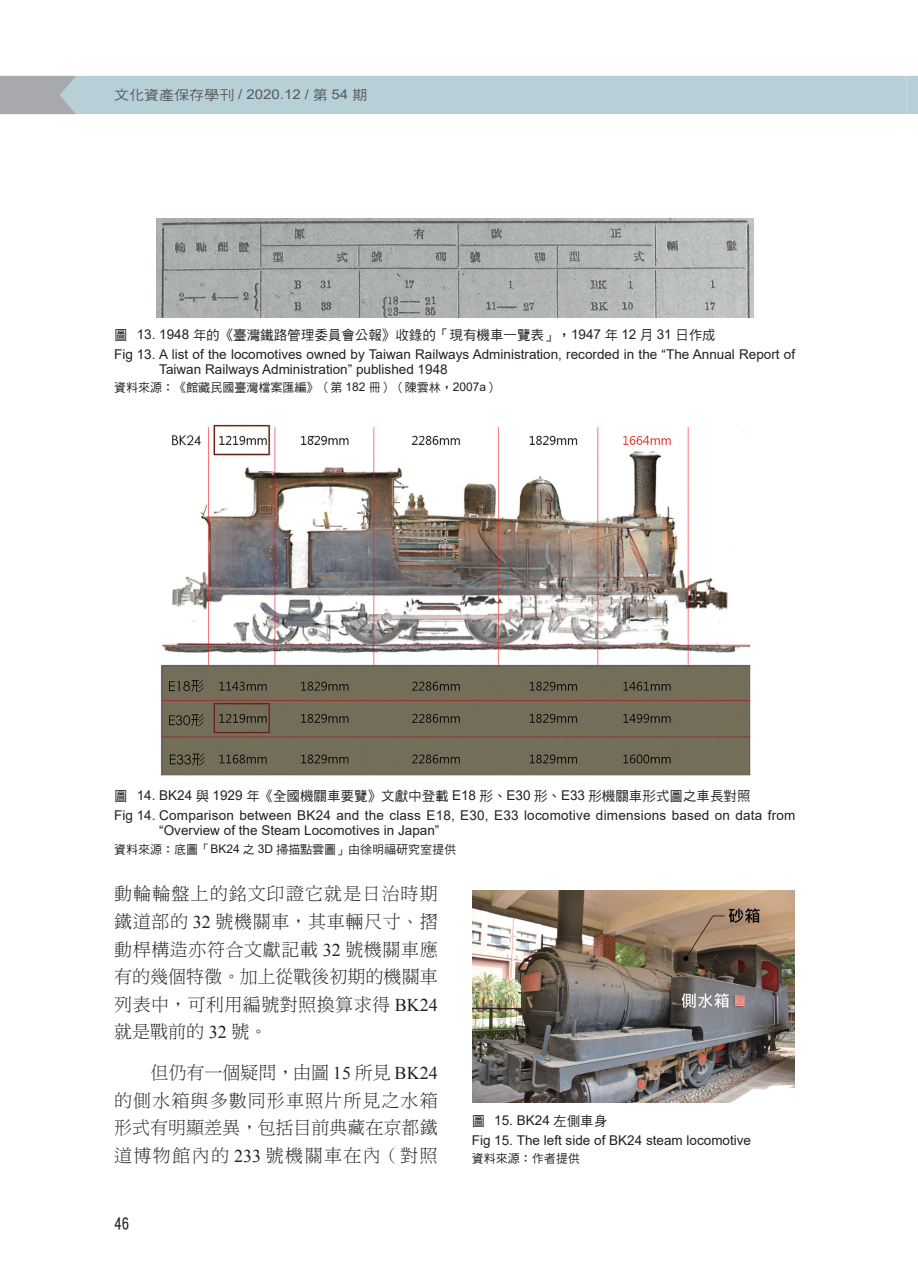
<style>
.page{position:relative;width:918px;height:1287px;background:#fff}
.page>*{position:absolute;margin:0;border:0;box-sizing:border-box;transform-origin:0 0}
.t1{font:18px/27.6px "DF Ming Std W3";letter-spacing:.025em;color:#231f20;text-align:justify}
.t2{font:15px "DF Li Hei Md WIN BF";color:#231f20}
.t3{font:13.5px/15px "Arial";color:#231f20}
.t4{font:13.5px "DF Hei Md HKP BF";color:#231f20}
.t5{font:13.5px "Arial";color:#57585a;scale:1.11 1}
.t6{font:12px "DF Hei Md HKP BF";color:#231f20}
.s1{font-family:"DF Hei Md HKP BF"}
.s2{font-family:"Arial"}
.s3{font-family:"Times Ext Roman"}
</style>
<div class="page">
<svg style="left:0;top:76px;width:917px;height:38px;background:#b5cdd4"></svg>
<img style="left:472px;top:890px;width:321px;height:213px">
<img style="left:160px;top:424px;width:591px;height:352px">
<img style="left:156px;top:218px;width:597px;height:99px">
<p class="t5" style="left:114px;top:85px;width:229px"><span class="s1">文化資產保存學刊</span> / 2020.12 / <span class="s1">第</span> 54 <span class="s1">期</span></p>
<p class="t4" style="left:114px;top:328px;width:602px">圖 <span class="s2">13. 1948</span> 年的《臺灣鐵路管理委員會公報》收錄的「現有機車一覽表」，<span class="s2">1947</span> 年 <span class="s2">12</span> 月 <span class="s2">31</span> 日作成</p>
<p class="t3" style="left:159px;top:347px;width:637px;text-indent:-45px">Fig 13. A list of the locomotives owned by Taiwan Railways Administration, recorded in the “The Annual Report of<br>Taiwan Railways Administration” published 1948</p>
<p class="t6" style="left:114px;top:382px;width:385px">資料來源：《館藏民國臺灣檔案匯編》（第 <span class="s2">182</span> 冊）（陳雲林，<span class="s2">2007a</span>）</p>
<p class="t4" style="left:114px;top:789px;width:637px">圖 <span class="s2">14. BK24</span> 與 <span class="s2">1929</span> 年《全國機關車要覽》文獻中登載 <span class="s2">E18</span> 形、<span class="s2">E30</span> 形、<span class="s2">E33</span> 形機關車形式圖之車長對照</p>
<p class="t3" style="left:159px;top:808px;width:637px;text-indent:-45px">Fig 14. Comparison between BK24 and the class E18, E30, E33 locomotive dimensions based on data from “Overview of the Steam Locomotives in Japan”</p>
<p class="t6" style="left:114px;top:843px;width:343px">資料來源：底圖「<span class="s2">BK24</span> 之 <span class="s2">3D</span> 掃描點雲圖」由徐明福研究室提供</p>
<h1 class="t1" style="left:114px;top:880px;width:325px">動輪輪盤上的銘文印證它就是日治時期鐵道部的 <span class="s3">32</span> 號機關車，其車輛尺寸、摺動桿構造亦符合文獻記載 <span class="s3">32</span> 號機關車應有的幾個特徵。加上從戰後初期的機關車列表中，可利用編號對照換算求得 <span class="s3">BK24</span>就是戰前的 <span class="s3">32</span> 號。</h1>
<h1 class="t1" style="left:114px;top:1058px;width:325px;text-indent:36px">但仍有一個疑問，由圖 <span class="s3">15</span> 所見 <span class="s3">BK24</span>的側水箱與多數同形車照片所見之水箱形式有明顯差異，包括目前典藏在京都鐵道博物館內的 <span class="s3">233</span> 號機關車在內（對照</h1>
<p class="t2" style="left:114px;top:1216px;width:16px">46</p>
<p class="t3" style="left:471px;top:1110px;width:281px;line-height:20px"><span class="s1">圖</span> 15. BK24 <span class="s1">左側車身<br></span>Fig 15. The left side of BK24 steam locomotive</p>
<p class="t6" style="left:471px;top:1152px;width:109px">資料來源：作者提供</p>
</div>
